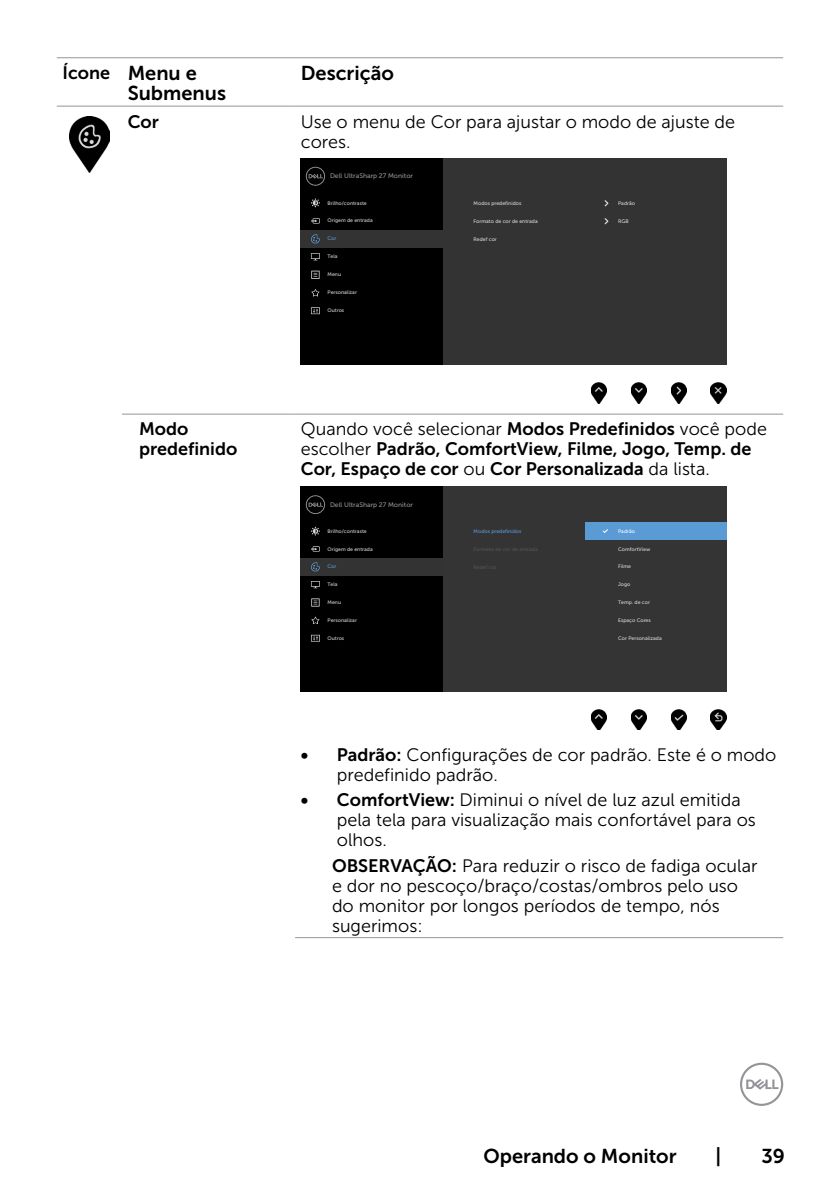
<style>
.page{position:relative;width:840px;height:1191px;background:#fff}
.page>*{position:absolute;margin:0;border:0;box-sizing:border-box;transform-origin:0 0}
.Table_Head{font:20px/20px "Museo Sans For Dell 700";color:#000}
.Note{font:18px/20px "Museo Sans For Dell 300";color:#000}
.Table_Paragraph{font:18px/20px "Museo Sans For Dell 700";color:#000}
.Table_Paragraph-2{font:18px/20px "Museo Sans For Dell 300";color:#000}
.Table_Paragraph-Inde{font:18px/20px "Museo Sans For Dell 700";color:#000}
.table_paragraph_OSD{font:18px "Museo Sans For Dell 700";color:#000}
.t1{font:6.6px "Museo Sans For Dell 500";color:#939393}
.t2{font:5px "Museo Sans For Dell 500";color:#d9d9d9}
.t3{font:5px "Museo Sans For Dell 500";color:#5b9bd5}
.t4{font:5px "Museo Sans For Dell 500";color:#fff}
.s1{font-family:"Museo Sans For Dell 300"}
.s2{font-family:"Museo Sans For Dell 700"}
</style>
<div class="page">
<svg style="left:740px;top:1062px;width:42px;height:44px"></svg>
<hr style="left:57px;top:106px;width:65px;height:1px;background:#939598">
<hr style="left:122px;top:106px;width:173px;height:1px;background:#939598">
<hr style="left:295px;top:106px;width:487px;height:1px;background:#939598">
<hr style="left:57px;top:57px;width:65px;height:1px;background:#939598">
<hr style="left:122px;top:57px;width:173px;height:1px;background:#939598">
<hr style="left:295px;top:57px;width:487px;height:1px;background:#939598">
<hr style="left:122px;top:414px;width:173px;height:1px;background:#939598">
<hr style="left:295px;top:414px;width:487px;height:1px;background:#939598">
<hr style="left:295px;top:937px;width:487px;height:1px;background:#939598">
<img style="left:69px;top:117px;width:41px;height:56px">
<div style="left:300px;top:158px;width:426px;height:207px;background:#333"></div>
<div style="left:300px;top:158px;width:142px;height:36px;background:#000"></div>
<svg style="left:305px;top:167px;width:20px;height:19px"></svg>
<div style="left:300px;top:212px;width:142px;height:18px;background:#000"></div>
<div style="left:300px;top:248px;width:142px;height:18px;background:#000"></div>
<div style="left:300px;top:266px;width:142px;height:18px;background:#000"></div>
<div style="left:300px;top:284px;width:142px;height:18px;background:#000"></div>
<div style="left:300px;top:302px;width:142px;height:18px;background:#000"></div>
<div style="left:300px;top:320px;width:142px;height:18px;background:#000"></div>
<div style="left:300px;top:338px;width:142px;height:18px;background:#000"></div>
<div style="left:300px;top:356px;width:142px;height:9px;background:#000"></div>
<div style="left:300px;top:194px;width:142px;height:18px;background:#000"></div>
<svg style="left:604px;top:200px;width:4px;height:6px"></svg>
<svg style="left:604px;top:218px;width:4px;height:6px"></svg>
<img style="left:591px;top:383px;width:15px;height:20px">
<img style="left:631px;top:383px;width:15px;height:20px">
<img style="left:671px;top:383px;width:15px;height:20px">
<img style="left:710px;top:383px;width:16px;height:20px">
<svg style="left:311px;top:218px;width:9px;height:6px"></svg>
<svg style="left:311px;top:253px;width:9px;height:7px"></svg>
<svg style="left:311px;top:271px;width:8px;height:8px"></svg>
<svg style="left:311px;top:289px;width:8px;height:8px"></svg>
<svg style="left:311px;top:307px;width:9px;height:7px"></svg>
<svg style="left:311px;top:198px;width:9px;height:9px"></svg>
<svg style="left:311px;top:234px;width:9px;height:10px"></svg>
<div style="left:300px;top:486px;width:426px;height:205px;background:#343435"></div>
<div style="left:300px;top:486px;width:142px;height:36px;background:#000"></div>
<svg style="left:305px;top:495px;width:20px;height:19px"></svg>
<div style="left:300px;top:540px;width:142px;height:18px;background:#000"></div>
<div style="left:300px;top:576px;width:142px;height:17px;background:#000"></div>
<div style="left:300px;top:593px;width:142px;height:18px;background:#000"></div>
<div style="left:300px;top:611px;width:142px;height:18px;background:#000"></div>
<div style="left:300px;top:629px;width:142px;height:18px;background:#000"></div>
<div style="left:300px;top:647px;width:142px;height:18px;background:#000"></div>
<div style="left:300px;top:665px;width:142px;height:18px;background:#000"></div>
<div style="left:300px;top:683px;width:142px;height:8px;background:#000"></div>
<div style="left:300px;top:522px;width:142px;height:18px;background:#000"></div>
<div style="left:584px;top:522px;width:142px;height:18px;background:#5b9bd5"></div>
<svg style="left:311px;top:562px;width:9px;height:10px"></svg>
<svg style="left:311px;top:546px;width:9px;height:6px"></svg>
<svg style="left:311px;top:581px;width:9px;height:7px"></svg>
<svg style="left:311px;top:598px;width:8px;height:8px"></svg>
<svg style="left:311px;top:616px;width:8px;height:8px"></svg>
<svg style="left:311px;top:635px;width:9px;height:6px"></svg>
<svg style="left:311px;top:527px;width:9px;height:8px"></svg>
<img style="left:591px;top:710px;width:15px;height:20px">
<img style="left:631px;top:710px;width:15px;height:20px">
<img style="left:671px;top:710px;width:15px;height:20px">
<img style="left:710px;top:710px;width:16px;height:20px">
<p class="table_paragraph_OSD" style="left:62px;top:62px;width:49px">Ícone</p>
<p class="Table_Head" style="left:128px;top:63px;width:100px">Menu e<br>Submenus</p>
<p class="Table_Head" style="left:300px;top:63px;width:95px">Descrição</p>
<p class="Table_Paragraph" style="left:128px;top:111px;width:33px">Cor</p>
<p class="Table_Paragraph-2" style="left:300px;top:111px;width:435px">Use o menu de Cor para ajustar o modo de ajuste de cores.</p>
<p class="t1" style="left:330px;top:172px;width:84px">Dell UltraSharp 27 Monitor</p>
<p class="t2" style="left:473px;top:218px;width:66px">Formato de cor de entrada</p>
<p class="t2" style="left:327px;top:200px;width:41px">Brilho/contraste</p>
<p class="t2" style="left:473px;top:200px;width:49px">Modos predefinidos</p>
<p class="t2" style="left:473px;top:236px;width:25px">Redef cor</p>
<p class="t2" style="left:617px;top:200px;width:18px">Padrão</p>
<p class="t2" style="left:327px;top:218px;width:47px">Origem de entrada</p>
<p class="t2" style="left:617px;top:218px;width:12px">RGB</p>
<p class="t3" style="left:327px;top:236px;width:10px">Cor</p>
<p class="t2" style="left:327px;top:254px;width:12px">Tela</p>
<p class="t2" style="left:327px;top:272px;width:15px">Menu</p>
<p class="t2" style="left:327px;top:308px;width:18px">Outros</p>
<p class="t2" style="left:327px;top:290px;width:31px">Personalizar</p>
<p class="Table_Paragraph-Inde" style="left:139px;top:419px;width:100px">Modo predefinido</p>
<p class="Table_Paragraph" style="left:300px;top:419px;width:467px"><span class="s1">Quando você selecionar</span> Modos Predefinidos <span class="s1">você pode escolher</span> Padrão, ComfortView, Filme, Jogo, Temp. de<br>Cor, Espaço de cor <span class="s1">ou</span> Cor Personalizada <span class="s1">da lista.</span></p>
<p class="t1" style="left:330px;top:501px;width:84px">Dell UltraSharp 27 Monitor</p>
<p class="t2" style="left:617px;top:546px;width:34px">ComfortView</p>
<p class="t2" style="left:617px;top:564px;width:14px">Filme</p>
<p class="t2" style="left:327px;top:528px;width:41px">Brilho/contraste</p>
<p class="t3" style="left:473px;top:528px;width:49px">Modos predefinidos</p>
<p class="t4" style="left:617px;top:528px;width:18px">Padrão</p>
<p class="t2" style="left:327px;top:546px;width:47px">Origem de entrada</p>
<p class="t3" style="left:327px;top:564px;width:10px">Cor</p>
<p class="t2" style="left:327px;top:582px;width:12px">Tela</p>
<p class="t2" style="left:327px;top:599px;width:15px">Menu</p>
<p class="t2" style="left:327px;top:635px;width:18px">Outros</p>
<p class="t2" style="left:327px;top:617px;width:31px">Personalizar</p>
<p class="t2" style="left:617px;top:582px;width:14px">Jogo</p>
<p class="t2" style="left:617px;top:600px;width:33px">Temp. de cor</p>
<p class="t2" style="left:617px;top:617px;width:34px">Espaço Cores</p>
<p class="t2" style="left:617px;top:635px;width:45px">Cor Personalizada</p>
<p class="Note" style="left:336px;top:744px;width:441px;text-indent:-36px"><span class="s2">• Padrão:</span> Configurações de cor padrão. Este é o modo predefinido padrão.</p>
<p class="Note" style="left:336px;top:790px;width:420px;text-indent:-36px"><span class="s2">• ComfortView:</span> Diminui o nível de luz azul emitida pela tela para visualização mais confortável para os olhos.</p>
<p class="Note" style="left:332px;top:856px;width:426px"><span class="s2">OBSERVAÇÃO:</span> Para reduzir o risco de fadiga ocular e dor no pescoço/braço/costas/ombros pelo uso do monitor por longos períodos de tempo, nós sugerimos:</p>
<p class="Table_Head" style="left:483px;top:1145px;width:194px">Operando o Monitor</p>
<p class="Table_Head" style="left:715px;top:1145px;width:7px">|</p>
<p class="Table_Head" style="left:761px;top:1145px;width:25px">39</p>
</div>
